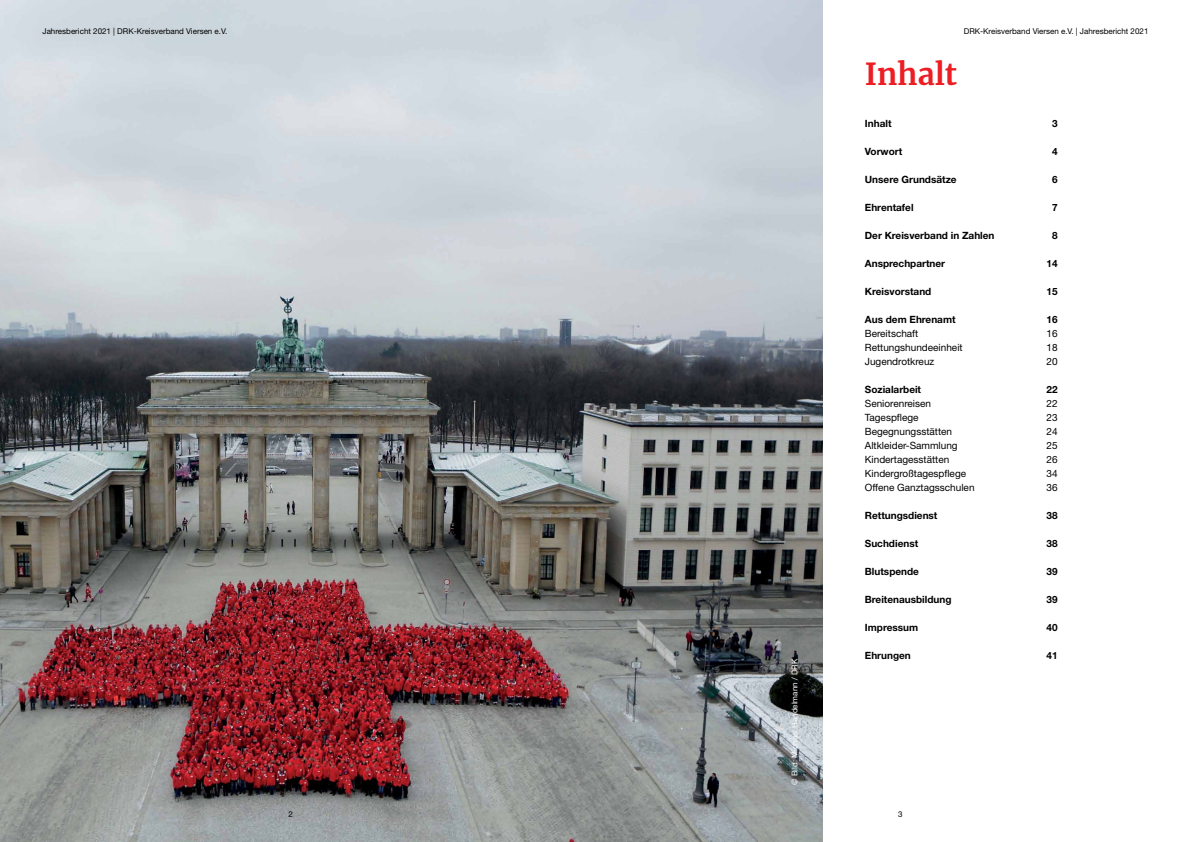
<style>
.page{position:relative;width:1191px;height:842px;background:#fff}
.page>*{position:absolute;margin:0;border:0;box-sizing:border-box;transform-origin:0 0}
.t1{font:700 30px "Merriweather";color:#ed1d24}
.t2{font:700 10px "Helvetica Neue";color:#000}
.t3{font:10px "Helvetica Neue";color:#000}
.t4{font:8px "Helvetica Neue";color:#000}
.t5{font:8px "Helvetica Neue";color:#fff}
</style>
<div class="page">
<img style="left:0;top:0;width:822px;height:842px">
<p class="t4" style="left:43px;top:26px;width:186px">Jahresbericht 2021 | DRK-Kreisverband Viersen e.V.</p>
<p class="t4" style="left:288px;top:809px;width:6px">2</p>
<p class="t5" style="left:790px;top:785px;width:127px;rotate:-90deg">© Bild: Michael Handelmann / DRK</p>
<p class="t4" style="left:963px;top:26px;width:186px">DRK-Kreisverband Viersen e.V. | Jahresbericht 2021</p>
<h1 class="t1" style="left:865px;top:53px;width:94px">Inhalt</h1>
<p class="t2" style="left:865px;top:117px;width:28px">Inhalt</p>
<p class="t2" style="left:1052px;top:117px;width:7px">3</p>
<p class="t2" style="left:865px;top:145px;width:39px">Vorwort</p>
<p class="t2" style="left:1052px;top:145px;width:7px">4</p>
<p class="t2" style="left:865px;top:173px;width:93px">Unsere Grundsätze</p>
<p class="t2" style="left:1052px;top:173px;width:7px">6</p>
<p class="t2" style="left:865px;top:201px;width:50px">Ehrentafel</p>
<p class="t2" style="left:1052px;top:201px;width:7px">7</p>
<p class="t2" style="left:865px;top:229px;width:131px">Der Kreisverband in Zahlen</p>
<p class="t2" style="left:1052px;top:229px;width:7px">8</p>
<p class="t2" style="left:865px;top:257px;width:82px">Ansprechpartner</p>
<p class="t2" style="left:1046px;top:257px;width:13px">14</p>
<p class="t2" style="left:865px;top:285px;width:68px">Kreisvorstand</p>
<p class="t2" style="left:1046px;top:285px;width:13px">15</p>
<p class="t2" style="left:865px;top:313px;width:92px">Aus dem Ehrenamt</p>
<p class="t2" style="left:1046px;top:313px;width:13px">16</p>
<p class="t3" style="left:865px;top:327px;width:55px">Bereitschaft</p>
<p class="t3" style="left:1046px;top:327px;width:13px">16</p>
<p class="t3" style="left:865px;top:341px;width:99px">Rettungshundeeinheit</p>
<p class="t3" style="left:1046px;top:341px;width:13px">18</p>
<p class="t3" style="left:865px;top:355px;width:71px">Jugendrotkreuz</p>
<p class="t3" style="left:1046px;top:355px;width:13px">20</p>
<p class="t2" style="left:865px;top:383px;width:58px">Sozialarbeit</p>
<p class="t2" style="left:1046px;top:383px;width:13px">22</p>
<p class="t3" style="left:865px;top:397px;width:68px">Seniorenreisen</p>
<p class="t3" style="left:1046px;top:397px;width:13px">22</p>
<p class="t3" style="left:865px;top:411px;width:55px">Tagespflege</p>
<p class="t3" style="left:1046px;top:411px;width:13px">23</p>
<p class="t3" style="left:865px;top:425px;width:89px">Begegnungsstätten</p>
<p class="t3" style="left:1046px;top:425px;width:13px">24</p>
<p class="t3" style="left:865px;top:439px;width:94px">Altkleider-Sammlung</p>
<p class="t3" style="left:1046px;top:439px;width:13px">25</p>
<p class="t3" style="left:865px;top:453px;width:86px">Kindertagesstätten</p>
<p class="t3" style="left:1046px;top:453px;width:13px">26</p>
<p class="t3" style="left:865px;top:467px;width:103px">Kindergroßtagespflege</p>
<p class="t3" style="left:1046px;top:467px;width:13px">34</p>
<p class="t3" style="left:865px;top:481px;width:111px">Offene Ganztagsschulen</p>
<p class="t3" style="left:1046px;top:481px;width:13px">36</p>
<p class="t2" style="left:865px;top:509px;width:74px">Rettungsdienst</p>
<p class="t2" style="left:1046px;top:509px;width:13px">38</p>
<p class="t2" style="left:865px;top:537px;width:55px">Suchdienst</p>
<p class="t2" style="left:1046px;top:537px;width:13px">38</p>
<p class="t2" style="left:865px;top:565px;width:56px">Blutspende</p>
<p class="t2" style="left:1046px;top:565px;width:13px">39</p>
<p class="t2" style="left:865px;top:593px;width:88px">Breitenausbildung</p>
<p class="t2" style="left:1046px;top:593px;width:13px">39</p>
<p class="t2" style="left:865px;top:621px;width:55px">Impressum</p>
<p class="t2" style="left:1046px;top:621px;width:13px">40</p>
<p class="t2" style="left:865px;top:649px;width:47px">Ehrungen</p>
<p class="t2" style="left:1046px;top:649px;width:13px">41</p>
<p class="t4" style="left:898px;top:809px;width:6px">3</p>
</div>
